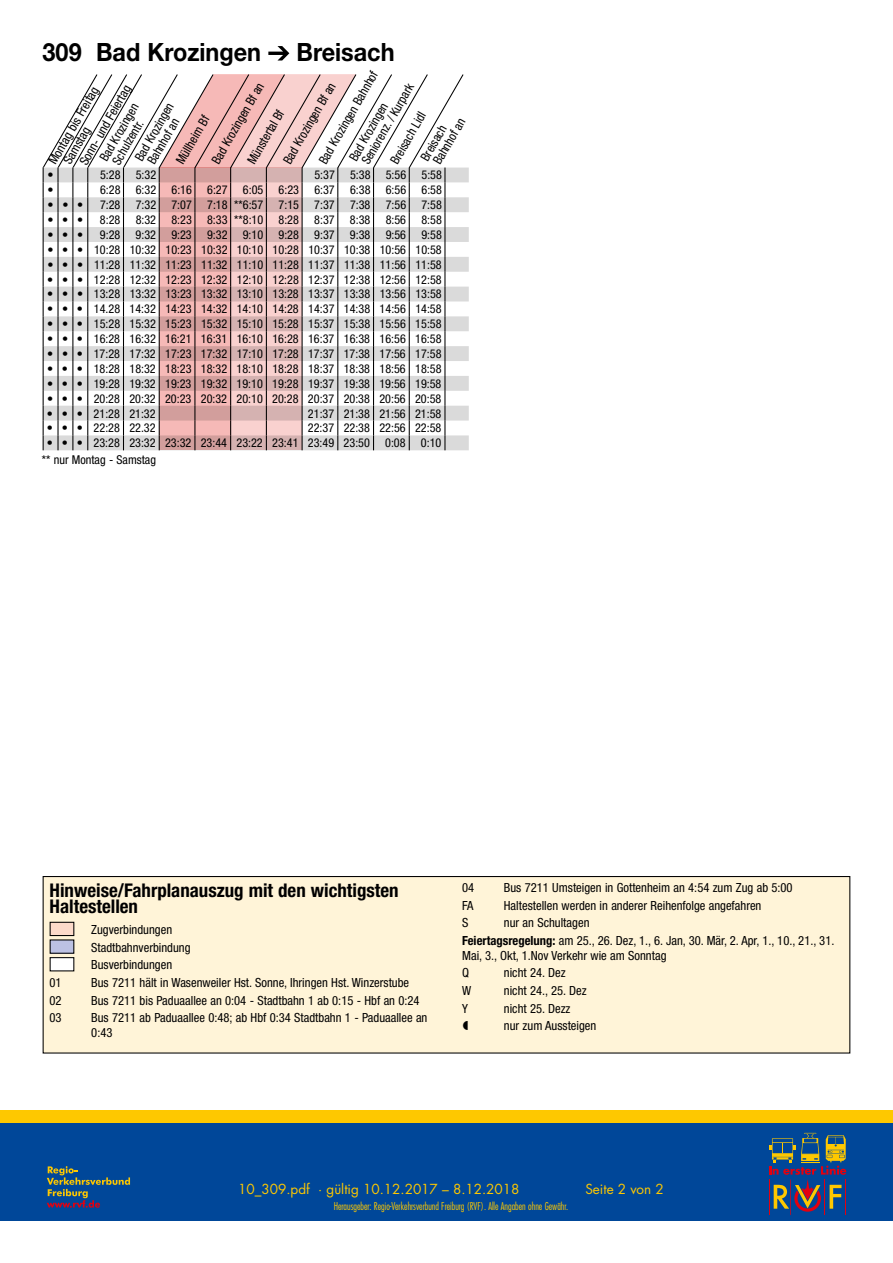
<style>
.page{position:relative;width:893px;height:1263px;background:#fff}
.page>*{position:absolute;margin:0;border:0;box-sizing:border-box;transform-origin:0 0}
.t1{font:700 25.2px "Helvetica Neue LT Pro";color:#000;scale:.93 1}
.t2{font:700 condensed 18.9px/16.8px "Helvetica Neue LT Pro";color:#000}
.t3{font:13.5px "Futura";color:#fec800}
.t4{font:condensed 12.6px/17.7px "Helvetica Neue LT Pro";color:#000}
.t5{font:condensed 12.6px/12.6px "Helvetica Neue LT Pro";color:#000;scale:.96 1}
.t6{font:condensed 12.15px "Helvetica Neue LT Pro";color:#000}
.t7{font:300 condensed 10.5px "Futura";color:#fec800;scale:.96 1}
.s1{font-weight:700}
</style>
<div class="page">
<div style="left:0;top:1110px;width:893px;height:32px;background:#fec800"></div>
<div style="left:0;top:1123px;width:893px;height:97px;background:#004799"></div>
<svg style="left:47px;top:1166px;width:83px;height:42px"></svg>
<hr style="left:824px;top:1179px;width:1px;height:36px;background:#e3000f">
<hr style="left:790px;top:1179px;width:1px;height:36px;background:#e3000f">
<hr style="left:769px;top:1179px;width:1px;height:36px;background:#e3000f">
<hr style="left:845px;top:1179px;width:1px;height:36px;background:#e3000f">
<svg style="left:769px;top:1133px;width:77px;height:79px"></svg>
<div style="left:43px;top:876px;width:807px;height:177px;background:#fff4d8"></div>
<div style="left:50px;top:922px;width:24px;height:13px;background:#fcdaca"></div>
<div style="left:50px;top:922px;width:24px;height:14px;border:1px solid #000"></div>
<div style="left:50px;top:940px;width:24px;height:13px;background:#bcc1e3"></div>
<div style="left:50px;top:939px;width:24px;height:15px;border:1px solid #000"></div>
<div style="left:50px;top:958px;width:24px;height:13px;background:#fff"></div>
<div style="left:50px;top:957px;width:24px;height:14px;border:1px solid #000"></div>
<div style="left:43px;top:876px;width:807px;height:177px;border:1px solid #000"></div>
<svg style="left:268px;top:46px;width:21px;height:15px"></svg>
<svg style="left:42px;top:74px;width:422px;height:376px"></svg>
<h1 class="t1" style="left:43px;top:36px;width:237px">309 Bad Krozingen</h1>
<h1 class="t1" style="left:297px;top:36px;width:107px">Breisach</h1>
<p class="t4" style="left:50px;top:153px;width:81px;line-height:12.9px;text-indent:-7px;rotate:-60deg">Montag bis Freitag<br>Samstag</p>
<p class="t5" style="left:311px;top:157px;width:111px;line-height:24.6px;text-align:center;rotate:-60deg">Bad Krozingen Bahnhof<br>Bad Krozingen</p>
<p class="t5" style="left:359px;top:160px;width:97px;rotate:-60deg">Seniorenz. / Kurpark</p>
<p class="t5" style="left:209px;top:160px;width:97px;rotate:-60deg">Bad Krozingen Bf an</p>
<p class="t5" style="left:281px;top:160px;width:97px;rotate:-60deg">Bad Krozingen Bf an</p>
<p class="t4" style="left:76px;top:160px;width:91px;line-height:15.8px;text-align:center;rotate:-60deg">Sonn- und Feiertag<br>Bad Krozingen</p>
<p class="t5" style="left:133px;top:156px;width:69px;rotate:-60deg">Bad Krozingen<br>Bahnhof an</p>
<p class="t5" style="left:245px;top:160px;width:64px;rotate:-60deg">Münstertal Bf</p>
<p class="t5" style="left:388px;top:160px;width:62px;rotate:-60deg">Breisach Lidl</p>
<p class="t5" style="left:174px;top:160px;width:58px;rotate:-60deg">Müllheim Bf</p>
<p class="t5" style="left:431px;top:160px;width:55px;rotate:-60deg">Bahnhof an</p>
<p class="t5" style="left:110px;top:160px;width:53px;rotate:-60deg">Schulzentr.</p>
<p class="t5" style="left:418px;top:156px;width:42px;rotate:-60deg">Breisach</p>
<p class="t6" style="left:48px;top:168px;width:8px">•</p>
<p class="t6" style="left:100px;top:168px;width:22px">5:28</p>
<p class="t6" style="left:136px;top:168px;width:22px">5:32</p>
<p class="t6" style="left:314px;top:168px;width:22px">5:37</p>
<p class="t6" style="left:350px;top:168px;width:22px">5:38</p>
<p class="t6" style="left:386px;top:168px;width:22px">5:56</p>
<p class="t6" style="left:421px;top:168px;width:22px">5:58</p>
<p class="t6" style="left:48px;top:183px;width:8px">•</p>
<p class="t6" style="left:100px;top:183px;width:22px">6:28</p>
<p class="t6" style="left:136px;top:183px;width:22px">6:32</p>
<p class="t6" style="left:171px;top:183px;width:22px">6:16</p>
<p class="t6" style="left:207px;top:183px;width:22px">6:27</p>
<p class="t6" style="left:243px;top:183px;width:22px">6:05</p>
<p class="t6" style="left:279px;top:183px;width:22px">6:23</p>
<p class="t6" style="left:314px;top:183px;width:22px">6:37</p>
<p class="t6" style="left:350px;top:183px;width:22px">6:38</p>
<p class="t6" style="left:386px;top:183px;width:22px">6:56</p>
<p class="t6" style="left:421px;top:183px;width:22px">6:58</p>
<p class="t6" style="left:47px;top:198px;width:37px">•••</p>
<p class="t6" style="left:100px;top:198px;width:22px">7:28</p>
<p class="t6" style="left:136px;top:198px;width:22px">7:32</p>
<p class="t6" style="left:171px;top:198px;width:22px">7:07</p>
<p class="t6" style="left:207px;top:198px;width:58px">7:18 **6:57</p>
<p class="t6" style="left:279px;top:198px;width:22px">7:15</p>
<p class="t6" style="left:314px;top:198px;width:22px">7:37</p>
<p class="t6" style="left:350px;top:198px;width:22px">7:38</p>
<p class="t6" style="left:386px;top:198px;width:22px">7:56</p>
<p class="t6" style="left:421px;top:198px;width:22px">7:58</p>
<p class="t6" style="left:47px;top:213px;width:37px">•••</p>
<p class="t6" style="left:100px;top:213px;width:22px">8:28</p>
<p class="t6" style="left:136px;top:213px;width:22px">8:32</p>
<p class="t6" style="left:171px;top:213px;width:22px">8:23</p>
<p class="t6" style="left:207px;top:213px;width:58px">8:33 **8:10</p>
<p class="t6" style="left:279px;top:213px;width:22px">8:28</p>
<p class="t6" style="left:314px;top:213px;width:22px">8:37</p>
<p class="t6" style="left:350px;top:213px;width:22px">8:38</p>
<p class="t6" style="left:386px;top:213px;width:22px">8:56</p>
<p class="t6" style="left:421px;top:213px;width:22px">8:58</p>
<p class="t6" style="left:47px;top:227px;width:37px">•••</p>
<p class="t6" style="left:100px;top:227px;width:22px">9:28</p>
<p class="t6" style="left:136px;top:227px;width:22px">9:32</p>
<p class="t6" style="left:171px;top:227px;width:22px">9:23</p>
<p class="t6" style="left:207px;top:227px;width:22px">9:32</p>
<p class="t6" style="left:243px;top:227px;width:22px">9:10</p>
<p class="t6" style="left:278px;top:227px;width:22px">9:28</p>
<p class="t6" style="left:314px;top:227px;width:22px">9:37</p>
<p class="t6" style="left:350px;top:227px;width:22px">9:38</p>
<p class="t6" style="left:386px;top:227px;width:22px">9:56</p>
<p class="t6" style="left:421px;top:227px;width:22px">9:58</p>
<p class="t6" style="left:47px;top:242px;width:396px">• • • 10:28 10:32 10:23 10:32 10:10 10:28 10:37 10:38 10:56 10:58</p>
<p class="t6" style="left:47px;top:257px;width:396px">• • • 11:28 11:32 11:23 11:32 11:10 11:28 11:37 11:38 11:56 11:58</p>
<p class="t6" style="left:47px;top:272px;width:396px">• • • 12:28 12:32 12:23 12:32 12:10 12:28 12:37 12:38 12:56 12:58</p>
<p class="t6" style="left:47px;top:287px;width:396px">• • • 13:28 13:32 13:23 13:32 13:10 13:28 13:37 13:38 13:56 13:58</p>
<p class="t6" style="left:47px;top:302px;width:396px">• • • 14.28 14:32 14:23 14:32 14:10 14:28 14:37 14:38 14:56 14:58</p>
<p class="t6" style="left:47px;top:317px;width:396px">• • • 15:28 15:32 15:23 15:32 15:10 15:28 15:37 15:38 15:56 15:58</p>
<p class="t6" style="left:47px;top:332px;width:396px">• • • 16:28 16:32 16:21 16:31 16:10 16:28 16:37 16:38 16:56 16:58</p>
<p class="t6" style="left:47px;top:346px;width:396px">• • • 17:28 17:32 17:23 17:32 17:10 17:28 17:37 17:38 17:56 17:58</p>
<p class="t6" style="left:47px;top:361px;width:396px">• • • 18:28 18:32 18:23 18:32 18:10 18:28 18:37 18:38 18:56 18:58</p>
<p class="t6" style="left:47px;top:376px;width:396px">• • • 19:28 19:32 19:23 19:32 19:10 19:28 19:37 19:38 19:56 19:58</p>
<p class="t6" style="left:47px;top:391px;width:396px">• • • 20:28 20:32 20:23 20:32 20:10 20:28 20:37 20:38 20:56 20:58</p>
<p class="t6" style="left:47px;top:406px;width:110px">• • • 21:28 21:32</p>
<p class="t6" style="left:308px;top:406px;width:135px">21:37 21:38 21:56 21:58</p>
<p class="t6" style="left:47px;top:421px;width:110px">• • • 22:28 22.32</p>
<p class="t6" style="left:308px;top:421px;width:135px">22:37 22:38 22:56 22:58</p>
<p class="t6" style="left:47px;top:436px;width:324px">• • • 23:28 23:32 23:32 23:44 23:22 23:41 23:49 23:50</p>
<p class="t6" style="left:385px;top:436px;width:22px">0:08</p>
<p class="t6" style="left:421px;top:436px;width:22px">0:10</p>
<p class="t6" style="left:42px;top:452px;width:116px">** nur Montag - Samstag</p>
<h2 class="t2" style="left:50px;top:881px;width:351px">Hinweise/Fahrplanauszug mit den wichtigsten<br>Haltestellen</h2>
<p class="t4" style="left:91px;top:920px;width:101px">Zugverbindungen<br>Stadtbahnverbindung<br>Busverbindungen</p>
<p class="t4" style="left:50px;top:973px;width:14px">01</p>
<p class="t4" style="left:91px;top:973px;width:319px">Bus 7211 hält in Wasenweiler Hst. Sonne, Ihringen Hst. Winzerstube</p>
<p class="t4" style="left:50px;top:991px;width:14px">02</p>
<p class="t4" style="left:91px;top:991px;width:330px">Bus 7211 bis Paduaallee an 0:04 - Stadtbahn 1 ab 0:15 - Hbf an 0:24</p>
<p class="t4" style="left:50px;top:1009px;width:14px">03</p>
<p class="t4" style="left:91px;top:1010px;width:338px;line-height:14.7px">Bus 7211 ab Paduaallee 0:48; ab Hbf 0:34 Stadtbahn 1 - Paduaallee an<br>0:43</p>
<p class="t4" style="left:462px;top:878px;width:14px">04</p>
<p class="t4" style="left:504px;top:878px;width:290px">Bus 7211 Umsteigen in Gottenheim an 4:54 zum Zug ab 5:00</p>
<p class="t4" style="left:462px;top:896px;width:13px">FA</p>
<p class="t4" style="left:504px;top:896px;width:259px">Haltestellen werden in anderer Reihenfolge angefahren</p>
<p class="t4" style="left:462px;top:914px;width:8px">S</p>
<p class="t4" style="left:462px;top:914px;width:374px;text-indent:42px">nur an Schultagen<br><span class="s1">Feiertagsregelung:</span> am 25., 26. Dez, 1., 6. Jan, 30. Mär, 2. Apr, 1., 10., 21., 31.</p>
<p class="t4" style="left:462px;top:946px;width:206px">Mai, 3., Okt, 1.Nov Verkehr wie am Sonntag<br>Q</p>
<p class="t4" style="left:504px;top:964px;width:63px">nicht 24. Dez</p>
<p class="t4" style="left:462px;top:982px;width:11px">W</p>
<p class="t4" style="left:504px;top:982px;width:84px">nicht 24., 25. Dez</p>
<p class="t4" style="left:462px;top:999px;width:7px">Y</p>
<p class="t4" style="left:504px;top:999px;width:94px">nicht 25. Dezz<br>nur zum Aussteigen</p>
<p class="t3" style="left:238px;top:1179px;width:283px">10_309.pdf · gültig 10.12.2017 – 8.12.2018</p>
<p class="t3" style="left:585px;top:1179px;width:80px">Seite 2 von 2</p>
<p class="t7" style="left:334px;top:1199px;width:246px">Herausgeber: Regio-Verkehrsverbund Freiburg (RVF). Alle Angaben ohne Gewähr.</p>
</div>
